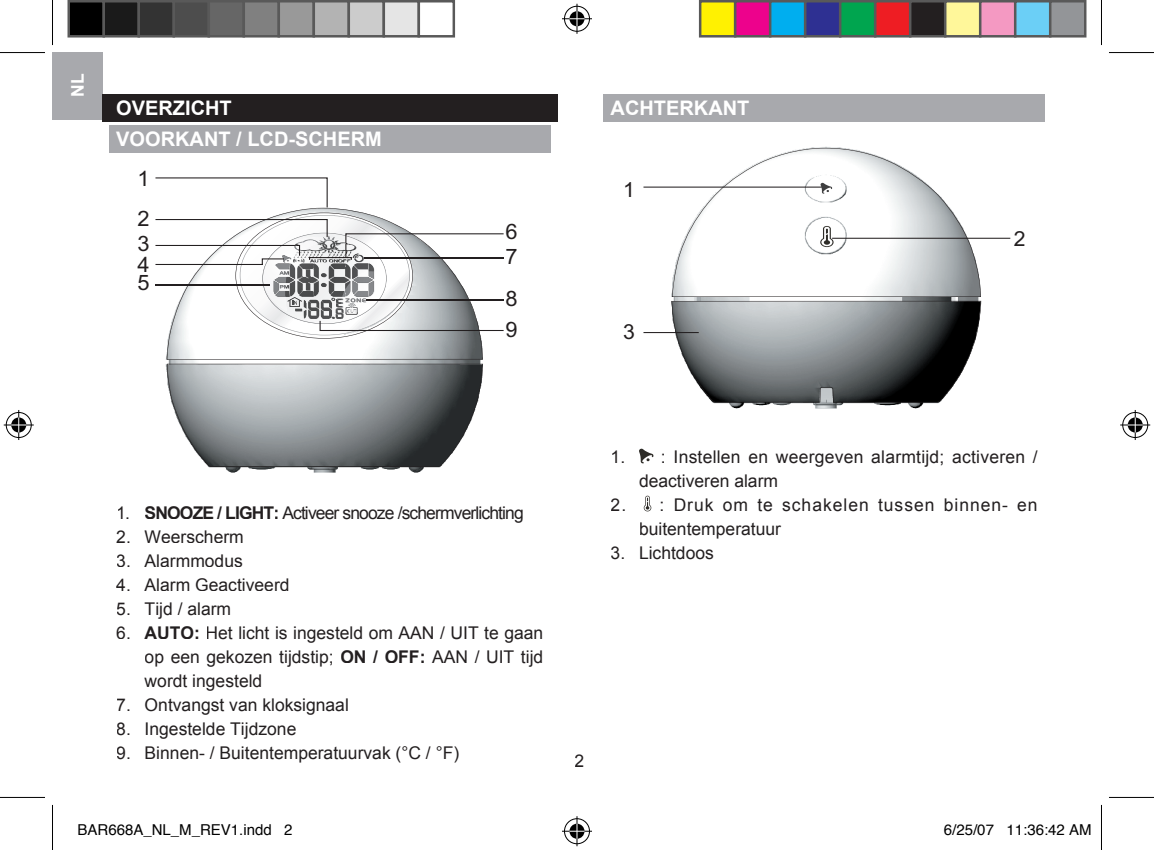
<style>
.page{position:relative;width:1154px;height:850px;background:#fff}
.page>*{position:absolute;margin:0;border:0;box-sizing:border-box;transform-origin:0 0}
.t1{font:21.25px/21.2px "Arial";color:#231f20}
.t2{font:20.75px "Arial";color:#231f20}
.t3{font:700 20px/31px "Arial";color:#fff}
.t4{font:17.5px/24px "Arial";color:#231f20;text-align:justify}
.t5{font:17.5px/24px "Arial";letter-spacing:.055em;color:#231f20}
.t6{font:17.5px "Arial";letter-spacing:-.05em;color:#231f20}
.t7{font:700 17.5px "Arial";color:#fff}
.t8{font:15px "Helvetica";color:#000}
.s1{font-weight:700}
</style>
<div class="page">
<div style="left:52px;top:53px;width:50px;height:67px;background:#a8a9ad"></div>
<img style="left:165px;top:352px;width:318px;height:121px">
<svg style="left:167px;top:338px;width:316px;height:21px"></svg>
<svg style="left:167px;top:363px;width:316px;height:103px;background:#8f9496"></svg>
<svg style="left:155px;top:177px;width:349px;height:161px"></svg>
<img style="left:295px;top:299px;width:61px;height:20px">
<img style="left:669px;top:146px;width:313px;height:263px">
<svg style="left:671px;top:148px;width:310px;height:254px"></svg>
<svg style="left:820px;top:183px;width:12px;height:10px"></svg>
<hr style="left:643px;top:186px;width:179px;height:1px;background:#231f20">
<hr style="left:832px;top:237px;width:178px;height:2px;background:#231f20">
<hr style="left:643px;top:332px;width:56px;height:1px;background:#231f20">
<svg style="left:820px;top:226px;width:13px;height:21px"></svg>
<div style="left:102px;top:94px;width:455px;height:28px;background:#231f20"></div>
<div style="left:109px;top:126px;width:441px;height:27px;background:#a8a9ad"></div>
<div style="left:603px;top:94px;width:442px;height:28px;background:#a8a9ad"></div>
<svg style="left:639px;top:448px;width:14px;height:15px"></svg>
<svg style="left:644px;top:495px;width:7px;height:16px"></svg>
<hr style="left:0;top:52px;width:45px;height:1px;background:#000">
<hr style="left:1109px;top:52px;width:45px;height:1px;background:#000">
<hr style="left:0;top:796px;width:45px;height:1px;background:#000">
<hr style="left:1109px;top:796px;width:45px;height:1px;background:#000">
<hr style="left:52px;top:0;width:1px;height:45px;background:#000">
<hr style="left:52px;top:804px;width:1px;height:45px;background:#000">
<hr style="left:1101px;top:0;width:1px;height:45px;background:#000">
<hr style="left:1101px;top:804px;width:1px;height:45px;background:#000">
<div style="left:563px;top:5px;width:28px;height:28px;border:3px solid #fff;border-radius:50%"></div>
<hr style="left:562px;top:17px;width:30px;height:3px;background:#fff">
<hr style="left:575px;top:4px;width:3px;height:30px;background:#fff">
<div style="left:568px;top:10px;width:18px;height:18px;border:3px solid #fff;border-radius:50%"></div>
<div style="left:564px;top:6px;width:26px;height:26px;border:1px solid #000;border-radius:50%"></div>
<hr style="left:562px;top:18px;width:30px;height:1px;background:#000">
<hr style="left:576px;top:4px;width:1px;height:30px;background:#000">
<svg style="left:569px;top:11px;width:15px;height:15px"></svg>
<div style="left:563px;top:816px;width:28px;height:28px;border:3px solid #fff;border-radius:50%"></div>
<hr style="left:562px;top:829px;width:30px;height:3px;background:#fff">
<hr style="left:575px;top:815px;width:3px;height:30px;background:#fff">
<div style="left:568px;top:821px;width:18px;height:18px;border:3px solid #fff;border-radius:50%"></div>
<div style="left:564px;top:818px;width:26px;height:25px;border:1px solid #000;border-radius:50%"></div>
<hr style="left:562px;top:830px;width:30px;height:1px;background:#000">
<hr style="left:576px;top:815px;width:1px;height:30px;background:#000">
<svg style="left:569px;top:823px;width:15px;height:15px"></svg>
<div style="left:5px;top:410px;width:28px;height:29px;border:3px solid #fff;border-radius:50%"></div>
<hr style="left:4px;top:423px;width:30px;height:3px;background:#fff">
<hr style="left:17px;top:410px;width:3px;height:30px;background:#fff">
<div style="left:10px;top:415px;width:18px;height:19px;border:3px solid #fff;border-radius:50%"></div>
<div style="left:6px;top:412px;width:26px;height:25px;border:1px solid #000;border-radius:50%"></div>
<hr style="left:4px;top:424px;width:30px;height:1px;background:#000">
<hr style="left:18px;top:410px;width:1px;height:30px;background:#000">
<svg style="left:11px;top:417px;width:15px;height:15px"></svg>
<div style="left:1121px;top:410px;width:28px;height:29px;border:3px solid #fff;border-radius:50%"></div>
<hr style="left:1120px;top:423px;width:30px;height:3px;background:#fff">
<hr style="left:1134px;top:410px;width:3px;height:30px;background:#fff">
<div style="left:1126px;top:415px;width:18px;height:19px;border:3px solid #fff;border-radius:50%"></div>
<div style="left:1122px;top:412px;width:26px;height:25px;border:1px solid #000;border-radius:50%"></div>
<hr style="left:1120px;top:424px;width:30px;height:1px;background:#000">
<hr style="left:1135px;top:410px;width:1px;height:30px;background:#000">
<svg style="left:1128px;top:417px;width:15px;height:15px"></svg>
<div style="left:69px;top:1px;width:35px;height:35px;background:#000"></div>
<div style="left:68px;top:0;width:37px;height:38px;border:2px solid #595959"></div>
<div style="left:104px;top:1px;width:35px;height:35px;background:#1a1a1a"></div>
<div style="left:102px;top:0;width:38px;height:38px;border:2px solid #595959"></div>
<div style="left:139px;top:1px;width:35px;height:35px;background:#333"></div>
<div style="left:138px;top:0;width:37px;height:38px;border:2px solid #595959"></div>
<div style="left:174px;top:1px;width:35px;height:35px;background:#4d4d4d"></div>
<div style="left:172px;top:0;width:38px;height:38px;border:2px solid #595959"></div>
<div style="left:209px;top:1px;width:35px;height:35px;background:#666"></div>
<div style="left:208px;top:0;width:37px;height:38px;border:2px solid #595959"></div>
<div style="left:244px;top:1px;width:35px;height:35px;background:#808080"></div>
<div style="left:242px;top:0;width:38px;height:38px;border:2px solid #595959"></div>
<div style="left:279px;top:1px;width:35px;height:35px;background:#999"></div>
<div style="left:278px;top:0;width:37px;height:38px;border:2px solid #595959"></div>
<div style="left:314px;top:1px;width:35px;height:35px;background:#b3b3b3"></div>
<div style="left:312px;top:0;width:38px;height:38px;border:2px solid #595959"></div>
<div style="left:349px;top:1px;width:35px;height:35px;background:#ccc"></div>
<div style="left:348px;top:0;width:37px;height:38px;border:2px solid #595959"></div>
<div style="left:384px;top:1px;width:35px;height:35px;background:#e5e5e5"></div>
<div style="left:382px;top:0;width:38px;height:38px;border:2px solid #595959"></div>
<div style="left:418px;top:0;width:37px;height:38px;border:2px solid #595959"></div>
<div style="left:700px;top:1px;width:35px;height:35px;background:#fff101"></div>
<div style="left:699px;top:0;width:37px;height:38px;border:2px solid #595959"></div>
<div style="left:735px;top:1px;width:35px;height:35px;background:#ed028c"></div>
<div style="left:734px;top:0;width:37px;height:38px;border:2px solid #595959"></div>
<div style="left:770px;top:1px;width:35px;height:35px;background:#00aeef"></div>
<div style="left:769px;top:0;width:37px;height:38px;border:2px solid #595959"></div>
<div style="left:805px;top:1px;width:35px;height:35px;background:#2e3092"></div>
<div style="left:804px;top:0;width:37px;height:38px;border:2px solid #595959"></div>
<div style="left:840px;top:1px;width:35px;height:35px;background:#00a54f"></div>
<div style="left:839px;top:0;width:37px;height:38px;border:2px solid #595959"></div>
<div style="left:875px;top:1px;width:35px;height:35px;background:#ee1d23"></div>
<div style="left:874px;top:0;width:37px;height:38px;border:2px solid #595959"></div>
<div style="left:910px;top:1px;width:35px;height:35px;background:#231f20"></div>
<div style="left:909px;top:0;width:37px;height:38px;border:2px solid #595959"></div>
<div style="left:945px;top:1px;width:35px;height:35px;background:#fff79a"></div>
<div style="left:944px;top:0;width:37px;height:38px;border:2px solid #595959"></div>
<div style="left:980px;top:1px;width:35px;height:35px;background:#f499c2"></div>
<div style="left:979px;top:0;width:37px;height:38px;border:2px solid #595959"></div>
<div style="left:1015px;top:1px;width:35px;height:35px;background:#6bcff6"></div>
<div style="left:1014px;top:0;width:37px;height:38px;border:2px solid #595959"></div>
<div style="left:1050px;top:1px;width:35px;height:35px;background:#939598"></div>
<div style="left:1049px;top:0;width:37px;height:38px;border:2px solid #595959"></div>
<p class="t7" style="left:68px;top:97px;width:25px;rotate:-90deg">NL</p>
<p class="t3" style="left:116px;top:92px;width:267px">OVERZICHT<br>VOORKANT / LCD-SCHERM</p>
<p class="t1" style="left:138px;top:168px;width:14px">1</p>
<p class="t1" style="left:138px;top:208px;width:14px">2</p>
<p class="t1" style="left:138px;top:233px;width:14px">3<br>4</p>
<p class="t1" style="left:138px;top:272px;width:14px">5</p>
<p class="t1" style="left:505px;top:221px;width:14px">6</p>
<p class="t1" style="left:505px;top:246px;width:14px">7</p>
<p class="t1" style="left:505px;top:283px;width:14px;line-height:30.8px">8<br>9</p>
<p class="t3" style="left:611px;top:92px;width:140px">ACHTERKANT</p>
<p class="t2" style="left:623px;top:177px;width:13px">1</p>
<p class="t2" style="left:623px;top:320px;width:13px">3</p>
<p class="t2" style="left:1014px;top:227px;width:13px">2</p>
<p class="t6" style="left:116px;top:502px;width:409px">1. <span class="s1">SNOOZE / LIGHT:</span> Activeer snooze /schermverlichting</p>
<p class="t4" style="left:116px;top:524px;width:129px">2. Weerscherm</p>
<p class="t4" style="left:116px;top:548px;width:128px">3. Alarmmodus</p>
<p class="t4" style="left:116px;top:572px;width:175px">4. Alarm Geactiveerd</p>
<p class="t4" style="left:116px;top:596px;width:116px">5. Tijd / alarm</p>
<p class="t4" style="left:145px;top:620px;width:400px;text-indent:-28px">6. <span class="s1">AUTO:</span> Het licht is ingesteld om AAN / UIT te gaan op een gekozen tijdstip; <span class="s1">ON / OFF:</span> AAN / UIT tijd wordt ingesteld</p>
<p class="t4" style="left:116px;top:692px;width:234px">7. Ontvangst van kloksignaal</p>
<p class="t4" style="left:116px;top:716px;width:182px">8. Ingestelde Tijdzone</p>
<p class="t4" style="left:116px;top:740px;width:344px">9. Binnen- / Buitentemperatuurvak (°C / °F)</p>
<p class="t4" style="left:639px;top:445px;width:400px;text-indent:-28px">1. : Instellen en weergeven alarmtijd; activeren / deactiveren alarm</p>
<p class="t5" style="left:639px;top:493px;width:400px;text-indent:-28px">2. : Druk om te schakelen tussen binnen- en buitentemperatuur</p>
<p class="t4" style="left:611px;top:541px;width:105px">3. Lichtdoos</p>
<p class="t4" style="left:574px;top:748px;width:11px">2</p>
<p class="t8" style="left:78px;top:819px;width:217px">BAR668A_NL_M_REV1.indd 2</p>
<p class="t8" style="left:944px;top:819px;width:149px">6/25/07 11:36:42 AM</p>
</div>
